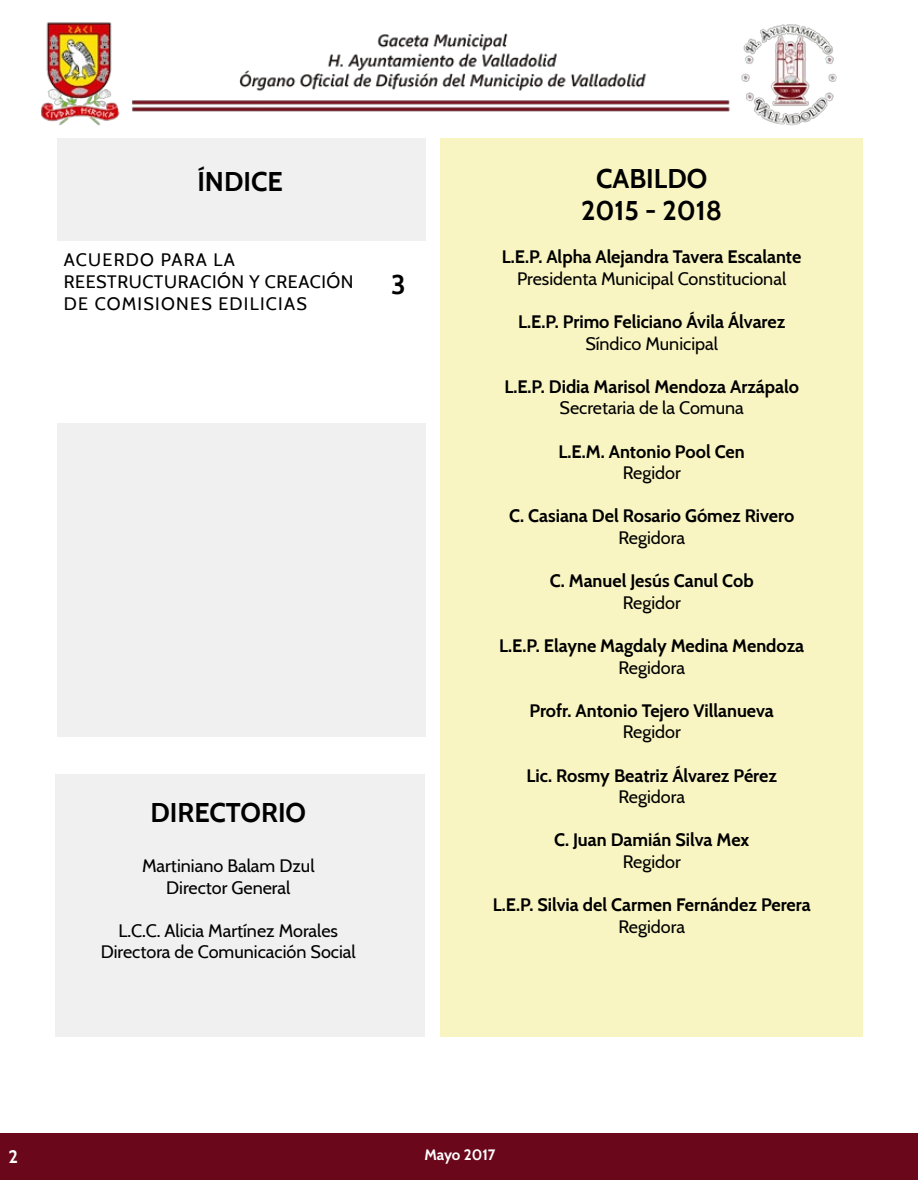
<style>
.page{position:relative;width:918px;height:1188px;background:#fff}
.page>*{position:absolute;margin:0;border:0;box-sizing:border-box;transform-origin:0 0}
.t1{font:700 27px/32.4px "Cabin";color:#000;text-align:center}
.t2{font:700 18px "Cabin";color:#000}
.t3{font:18px/21.6px "Cabin";color:#000;text-align:center}
.t4{font:18px/21.6px "Cabin";letter-spacing:.06em;color:#000}
.t5{font:700 18px "Cabin";color:#fff}
.t6{font:700 15px "Cabin";letter-spacing:-.005em;color:#fff}
</style>
<div class="page">
<div style="left:1px;top:1134px;width:917px;height:46px;background:#6b071b"></div>
<img style="left:41px;top:22px;width:796px;height:104px">
<div style="left:57px;top:138px;width:369px;height:599px;background:#f0f0f0"></div>
<div style="left:57px;top:241px;width:368px;height:181px;background:#fff"></div>
<div style="left:55px;top:775px;width:369px;height:262px;background:#f0f0f0"></div>
<div style="left:440px;top:139px;width:423px;height:898px;background:#f9f5c2"></div>
<h1 class="t1" style="left:197px;top:164px;width:87px">ÍNDICE</h1>
<p class="t4" style="left:64px;top:248px;width:291px">ACUERDO PARA LA<br>REESTRUCTURACIÓN Y CREACIÓN<br>DE COMISIONES EDILICIAS</p>
<h1 class="t1" style="left:391px;top:267px;width:16px">3</h1>
<h1 class="t1" style="left:151px;top:795px;width:157px">DIRECTORIO</h1>
<p class="t3" style="left:142px;top:854px;width:174px">Martiniano Balam Dzul<br>Director General</p>
<p class="t3" style="left:101px;top:919px;width:256px">L.C.C. Alicia Martínez Morales<br>Directora de Comunicación Social</p>
<h1 class="t1" style="left:581px;top:160px;width:142px">CABILDO<br>2015 - 2018</h1>
<p class="t2" style="left:502px;top:243px;width:301px">L.E.P. Alpha Alejandra Tavera Escalante</p>
<p class="t3" style="left:517px;top:267px;width:271px">Presidenta Municipal Constitucional</p>
<p class="t2" style="left:518px;top:308px;width:268px">L.E.P. Primo Feliciano Ávila Álvarez</p>
<p class="t3" style="left:585px;top:331px;width:134px">Síndico Municipal</p>
<p class="t2" style="left:504px;top:372px;width:296px">L.E.P. Didia Marisol Mendoza Arzápalo</p>
<p class="t3" style="left:560px;top:396px;width:186px">Secretaria de la Comuna</p>
<p class="t2" style="left:559px;top:437px;width:188px">L.E.M. Antonio Pool Cen</p>
<p class="t3" style="left:623px;top:461px;width:60px">Regidor</p>
<p class="t2" style="left:509px;top:502px;width:287px">C. Casiana Del Rosario Gómez Rivero</p>
<p class="t3" style="left:618px;top:526px;width:68px">Regidora</p>
<p class="t2" style="left:550px;top:567px;width:205px">C. Manuel Jesús Canul Cob</p>
<p class="t3" style="left:623px;top:591px;width:60px">Regidor</p>
<p class="t2" style="left:499px;top:632px;width:306px">L.E.P. Elayne Magdaly Medina Mendoza</p>
<p class="t3" style="left:618px;top:655px;width:68px">Regidora</p>
<p class="t2" style="left:530px;top:696px;width:246px">Profr. Antonio Tejero Villanueva</p>
<p class="t3" style="left:623px;top:720px;width:60px">Regidor</p>
<p class="t2" style="left:527px;top:761px;width:252px">Lic. Rosmy Beatriz Álvarez Pérez</p>
<p class="t3" style="left:618px;top:785px;width:68px">Regidora</p>
<p class="t2" style="left:554px;top:826px;width:197px">C. Juan Damián Silva Mex</p>
<p class="t3" style="left:623px;top:850px;width:60px">Regidor</p>
<p class="t2" style="left:493px;top:891px;width:319px">L.E.P. Silvia del Carmen Fernández Perera</p>
<p class="t3" style="left:618px;top:915px;width:68px">Regidora</p>
<p class="t5" style="left:9px;top:1143px;width:11px">2</p>
<p class="t6" style="left:425px;top:1143px;width:73px">Mayo 2017</p>
</div>
